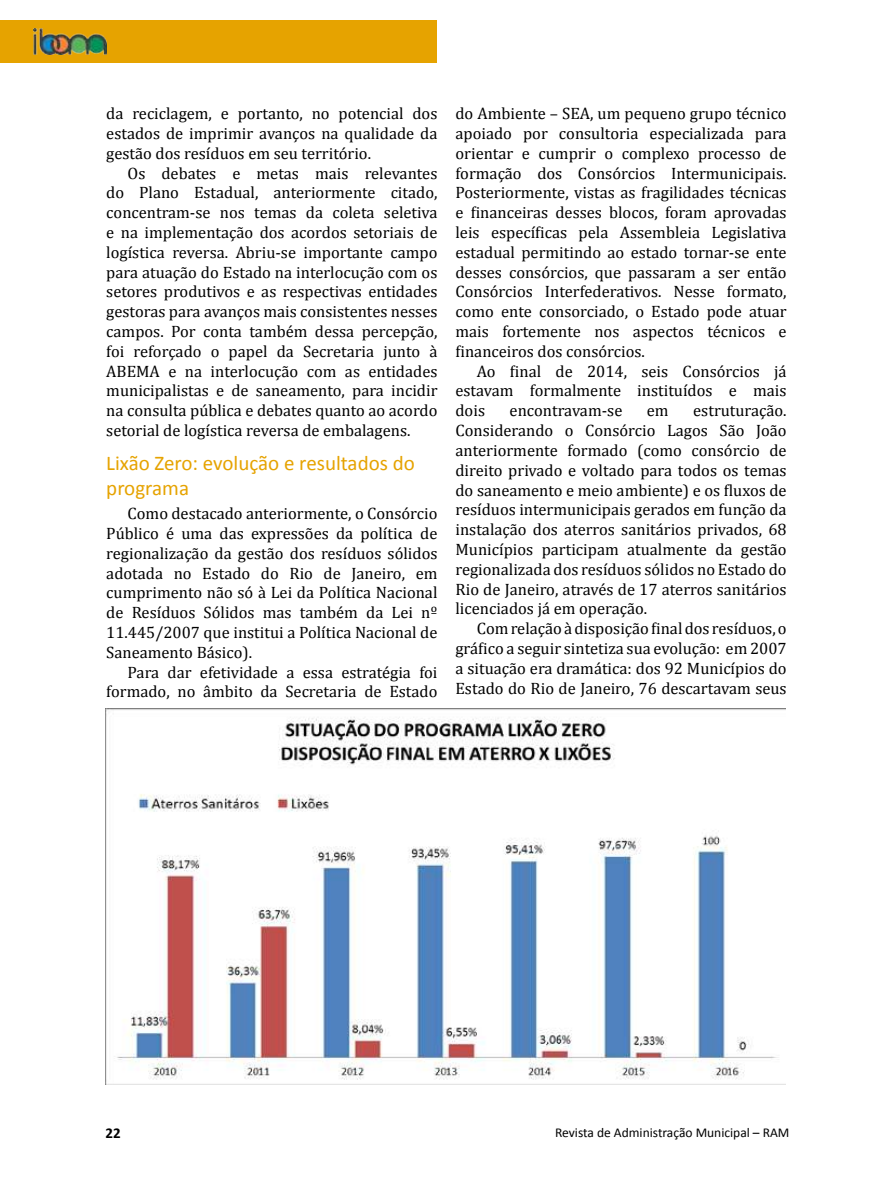
<style>
.page{position:relative;width:893px;height:1191px;background:#fff}
.page>*{position:absolute;margin:0;border:0;box-sizing:border-box;transform-origin:0 0}
.t1{font:21px/25.2px "Calibri";color:#e6a300}
.t2{font:16.5px/19.8px "Cambria";color:#000;text-align:justify}
.t3{font:700 15px "Calibri";color:#000}
.t4{font:13.5px "Calibri";color:#000}
</style>
<div class="page">
<img style="left:105px;top:708px;width:681px;height:376px">
<div style="left:0;top:20px;width:437px;height:43px;background:#e6a300"></div>
<img style="left:33px;top:28px;width:73px;height:27px">
<p class="t2" style="left:106px;top:104px;width:333px">da reciclagem, e portanto, no potencial dos estados de imprimir avanços na qualidade da gestão dos resíduos em seu território.</p>
<p class="t2" style="left:106px;top:163px;width:333px;text-indent:21px">Os debates e metas mais relevantes do Plano Estadual, anteriormente citado, concentram-se nos temas da coleta seletiva e na implementação dos acordos setoriais de logística reversa. Abriu-se importante campo para atuação do Estado na interlocução com os setores produtivos e as respectivas entidades gestoras para avanços mais consistentes nesses campos. Por conta também dessa percepção, foi reforçado o papel da Secretaria junto à ABEMA e na interlocução com as entidades municipalistas e de saneamento, para incidir na consulta pública e debates quanto ao acordo setorial de logística reversa de embalagens.</p>
<p class="t1" style="left:106px;top:450px;width:310px">Lixão Zero: evolução e resultados do programa</p>
<p class="t2" style="left:106px;top:503px;width:333px;text-indent:21px">Como destacado anteriormente, o Consórcio Público é uma das expressões da política de regionalização da gestão dos resíduos sólidos adotada no Estado do Rio de Janeiro, em cumprimento não só à Lei da Política Nacional de Resíduos Sólidos mas também da Lei nº 11.445/2007 que institui a Política Nacional de Saneamento Básico).</p>
<p class="t2" style="left:106px;top:662px;width:333px;text-align:right">Para dar efetividade a essa estratégia foi formado, no âmbito da Secretaria de Estado</p>
<p class="t2" style="left:455px;top:104px;width:333px">do Ambiente – SEA, um pequeno grupo técnico apoiado por consultoria especializada para orientar e cumprir o complexo processo de formação dos Consórcios Intermunicipais.<br>Posteriormente, vistas as fragilidades técnicas e financeiras desses blocos, foram aprovadas leis específicas pela Assembleia Legislativa estadual permitindo ao estado tornar-se ente desses consórcios, que passaram a ser então Consórcios Interfederativos. Nesse formato, como ente consorciado, o Estado pode atuar mais fortemente nos aspectos técnicos e financeiros dos consórcios.</p>
<p class="t2" style="left:455px;top:361px;width:333px;text-indent:21px">Ao final de 2014, seis Consórcios já estavam formalmente instituídos e mais dois</p>
<p class="t2" style="left:455px;top:401px;width:333px;text-indent:238px">estruturação.<br>Considerando o Consórcio Lagos São João anteriormente formado (como consórcio de direito privado e voltado para todos os temas do saneamento e meio ambiente) e os fluxos de resíduos intermunicipais gerados em função da instalação dos aterros sanitários privados, 68<br>Municípios participam atualmente da gestão regionalizada dos resíduos sólidos no Estado do Rio de Janeiro, através de 17 aterros sanitários licenciados já em operação.</p>
<p class="t2" style="left:455px;top:618px;width:333px;text-indent:21px">Com relação à disposição final dos resíduos, o gráfico a seguir sintetiza sua evolução: em 2007 a situação era dramática: dos 92 Municípios do Estado do Rio de Janeiro, 76 descartavam seus</p>
<p class="t2" style="left:510px;top:401px;width:114px">encontravam-se</p>
<p class="t2" style="left:647px;top:401px;width:23px">em</p>
<p class="t3" style="left:105px;top:1123px;width:17px">22</p>
<p class="t4" style="left:555px;top:1124px;width:236px">Revista de Administração Municipal – RAM</p>
</div>
